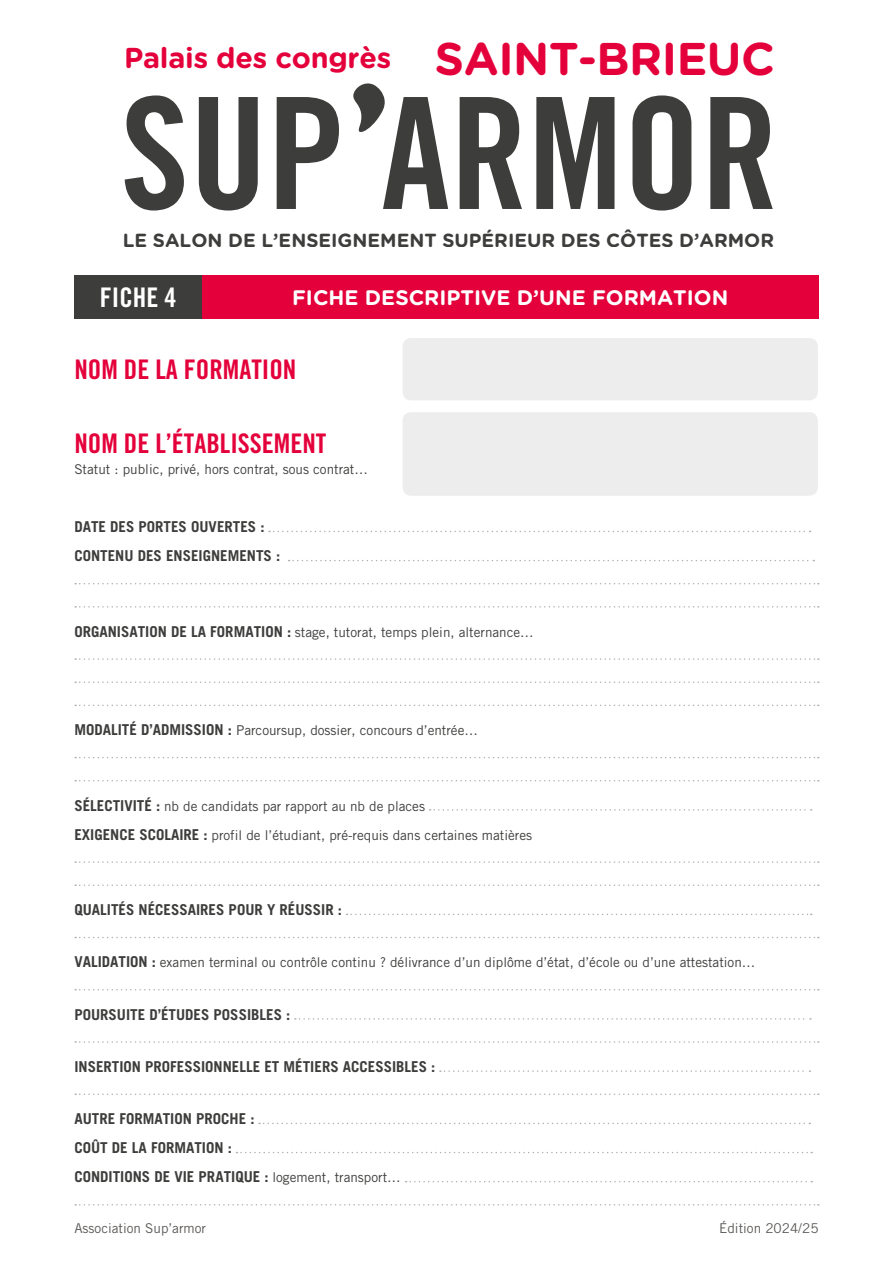
<style>
.page{position:relative;width:893px;height:1263px;background:#fff}
.page>*{position:absolute;margin:0;border:0;box-sizing:border-box;transform-origin:0 0}
.t1{font:155.1px "Trade Gothic LT Std Bd Cn 20";color:#3d3d3c}
.t2{font:700 28.8px "Gotham Rounded";letter-spacing:-.01em;color:#e4003a}
.t3{font:27px "Trade Gothic LT Std Bd Cn 20";color:#e4003a}
.t4{font:27px "Trade Gothic LT Std Bd Cn 20";color:#fff}
.t5{font:700 21px "Gotham Rounded";color:#fff}
.t6{font:700 19.05px "Gotham Rounded";color:#3d3d3c}
.t7{font:700 15px/29.1px "Trade Gothic LT Std";color:#3d3d3c}
.t8{font:13.5px/29.1px "Trade Gothic LT Std";color:#3d3d3c}
.t9{font:13.5px "Trade Gothic LT Std";color:#5c5957}
.s1{font-size:45.75px}
.s2{font-weight:700;font-size:15px}
.s3{font-weight:400;font-size:13.5px}
</style>
<div class="page">
<svg style="left:353px;top:83px;width:32px;height:49px"></svg>
<div style="left:403px;top:338px;width:415px;height:62px;background:#ededed;border-radius:9px"></div>
<div style="left:403px;top:412px;width:415px;height:84px;background:#ededed;border-radius:9px"></div>
<svg style="left:269px;top:531px;width:542px;height:1px"></svg>
<svg style="left:289px;top:560px;width:525px;height:1px"></svg>
<svg style="left:75px;top:583px;width:744px;height:1px"></svg>
<svg style="left:75px;top:606px;width:744px;height:2px"></svg>
<svg style="left:75px;top:658px;width:744px;height:2px"></svg>
<svg style="left:75px;top:681px;width:744px;height:2px"></svg>
<svg style="left:75px;top:705px;width:744px;height:1px"></svg>
<svg style="left:75px;top:757px;width:744px;height:1px"></svg>
<svg style="left:75px;top:780px;width:744px;height:1px"></svg>
<svg style="left:430px;top:809px;width:382px;height:2px"></svg>
<svg style="left:75px;top:861px;width:744px;height:2px"></svg>
<svg style="left:75px;top:884px;width:744px;height:2px"></svg>
<svg style="left:347px;top:914px;width:465px;height:1px"></svg>
<svg style="left:75px;top:937px;width:744px;height:1px"></svg>
<svg style="left:75px;top:989px;width:744px;height:1px"></svg>
<svg style="left:295px;top:1018px;width:516px;height:2px"></svg>
<svg style="left:75px;top:1041px;width:744px;height:2px"></svg>
<svg style="left:440px;top:1070px;width:370px;height:2px"></svg>
<svg style="left:75px;top:1093px;width:744px;height:2px"></svg>
<svg style="left:259px;top:1123px;width:551px;height:1px"></svg>
<svg style="left:236px;top:1152px;width:576px;height:1px"></svg>
<svg style="left:406px;top:1181px;width:406px;height:1px"></svg>
<svg style="left:75px;top:1204px;width:744px;height:1px"></svg>
<div style="left:202px;top:275px;width:617px;height:44px;background:#e4003a"></div>
<div style="left:74px;top:275px;width:128px;height:44px;background:#3d3d3c"></div>
<p class="t2" style="left:124px;top:36px;width:652px">Palais des congrès <span class="s1">SAINT-BRIEUC</span></p>
<p class="t1" style="left:120px;top:59px;width:660px">SUP ARMOR</p>
<p class="t6" style="left:123px;top:226px;width:653px">LE SALON DE L’ENSEIGNEMENT SUPÉRIEUR DES CÔTES D’ARMOR</p>
<p class="t4" style="left:100px;top:281px;width:78px">FICHE 4</p>
<p class="t5" style="left:292px;top:283px;width:438px">FICHE DESCRIPTIVE D’UNE FORMATION</p>
<p class="t3" style="left:74px;top:353px;width:223px">NOM DE LA FORMATION</p>
<p class="t3" style="left:74px;top:427px;width:253px">NOM DE L’ÉTABLISSEMENT</p>
<p class="t8" style="left:74px;top:454px;width:295px">Statut : public, privé, hors contrat, sous contrat…</p>
<p class="t7" style="left:74px;top:512px;width:207px">DATE DES PORTES OUVERTES :<br>CONTENU DES ENSEIGNEMENTS :</p>
<p class="t8" style="left:74px;top:617px;width:461px"><span class="s2">ORGANISATION DE LA FORMATION :</span> stage, tutorat, temps plein, alternance…</p>
<p class="t8" style="left:74px;top:716px;width:405px"><span class="s2">MODALITÉ D’ADMISSION :</span> Parcoursup, dossier, concours d’entrée…</p>
<p class="t8" style="left:74px;top:791px;width:459px"><span class="s2">SÉLECTIVITÉ :</span> nb de candidats par rapport au nb de places<br><span class="s2">EXIGENCE SCOLAIRE :</span> profil de l’étudiant, pré-requis dans certaines matières</p>
<p class="t7" style="left:74px;top:895px;width:269px">QUALITÉS NÉCESSAIRES POUR Y RÉUSSIR :</p>
<p class="t8" style="left:74px;top:948px;width:682px"><span class="s2">VALIDATION :</span> examen terminal ou contrôle continu ? délivrance d’un diplôme d’état, d’école ou d’une attestation…</p>
<p class="t7" style="left:74px;top:999px;width:217px">POURSUITE D’ÉTUDES POSSIBLES :</p>
<p class="t7" style="left:74px;top:1052px;width:362px">INSERTION PROFESSIONNELLE ET MÉTIERS ACCESSIBLES :</p>
<p class="t7" style="left:74px;top:1104px;width:328px">AUTRE FORMATION PROCHE :<br>COÛT DE LA FORMATION :<br>CONDITIONS DE VIE PRATIQUE : <span class="s3">logement, transport…</span></p>
<p class="t9" style="left:74px;top:1220px;width:133px">Association Sup’armor</p>
<p class="t9" style="left:719px;top:1220px;width:101px">Édition 2024/25</p>
</div>
